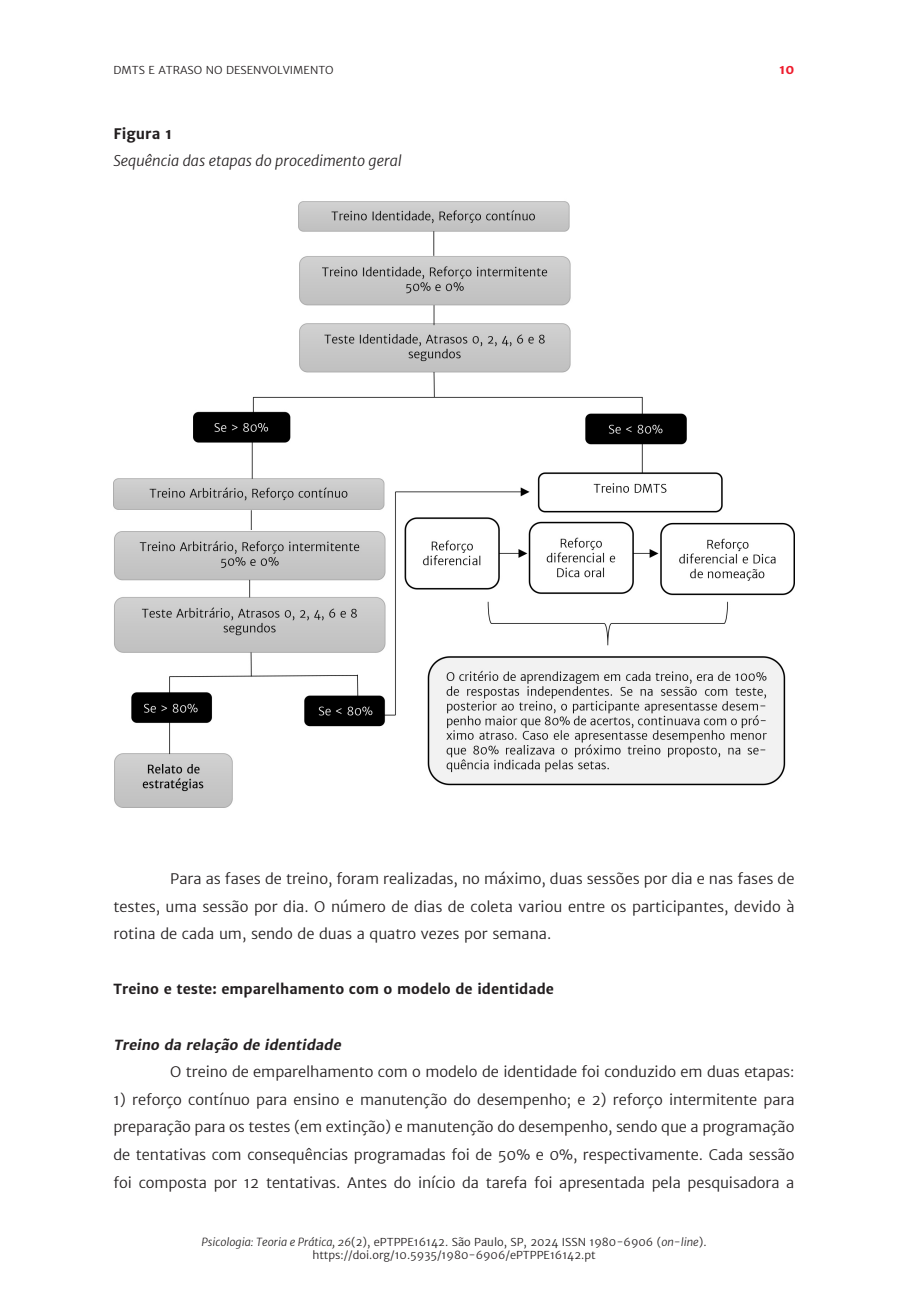
<style>
.page{position:relative;width:908px;height:1304px;background:#fff}
.page>*{position:absolute;margin:0;border:0;box-sizing:border-box;transform-origin:0 0}
.Text{font:300 14.6px/27.6px "Merriweather Sans";letter-spacing:-.005em;color:#231f20;text-align:justify}
.TableTitle{font:italic 300 14.6px "Merriweather Sans";color:#231f20}
.TableNumber{font:700 14.6px "Merriweather Sans";color:#231f20}
.Sub2{font:700 14px "Merriweather Sans";color:#231f20}
.Sub3{font:italic 700 14px "Merriweather Sans";color:#231f20}
.t1{font:700 13px "Merriweather Sans";color:#ee1b2c}
.t2{font:300 11px/13.2px "Merriweather Sans";color:#231f20;text-align:center}
.s1{font-style:italic}
</style>
<div class="page">
<img style="left:113px;top:201px;width:681px;height:607px">
<p class="t2" style="left:113px;top:63px;width:222px">DMTS E ATRASO NO DESENVOLVIMENTO</p>
<p class="TableNumber" style="left:113px;top:124px;width:60px">Figura 1</p>
<p class="TableTitle" style="left:113px;top:151px;width:290px">Sequência das etapas do procedimento geral</p>
<p class="t1" style="left:778px;top:61px;width:17px">10</p>
<p class="Text" style="left:113px;top:865px;width:682px;text-indent:57px">Para as fases de treino, foram realizadas, no máximo, duas sessões por dia e nas fases de testes, uma sessão por dia. O número de dias de coleta variou entre os participantes, devido à rotina de cada um, sendo de duas a quatro vezes por semana.</p>
<h2 class="Sub2" style="left:113px;top:980px;width:442px">Treino e teste: emparelhamento com o modelo de identidade</h2>
<h3 class="Sub3" style="left:113px;top:1035px;width:232px">Treino da relação de identidade</h3>
<p class="Text" style="left:170px;top:1058px;width:625px">O treino de emparelhamento com o modelo de identidade foi conduzido em duas etapas:</p>
<p class="Text" style="left:113px;top:1086px;width:682px">1) reforço contínuo para ensino e manutenção do desempenho; e 2) reforço intermitente para preparação para os testes (em extinção) e manutenção do desempenho, sendo que a programação de tentativas com consequências programadas foi de 50% e 0%, respectivamente. Cada sessão foi composta por 12 tentativas. Antes do início da tarefa foi apresentada pela pesquisadora a</p>
<p class="t2" style="left:201px;top:1236px;width:506px"><span class="s1">Psicologia: Teoria e Prática, 26</span>(2), ePTPPE16142. São Paulo, SP, 2024 ISSN 1980-6906 (<span class="s1">on-line</span>). https://doi.org/10.5935/1980-6906/ePTPPE16142.pt</p>
</div>
